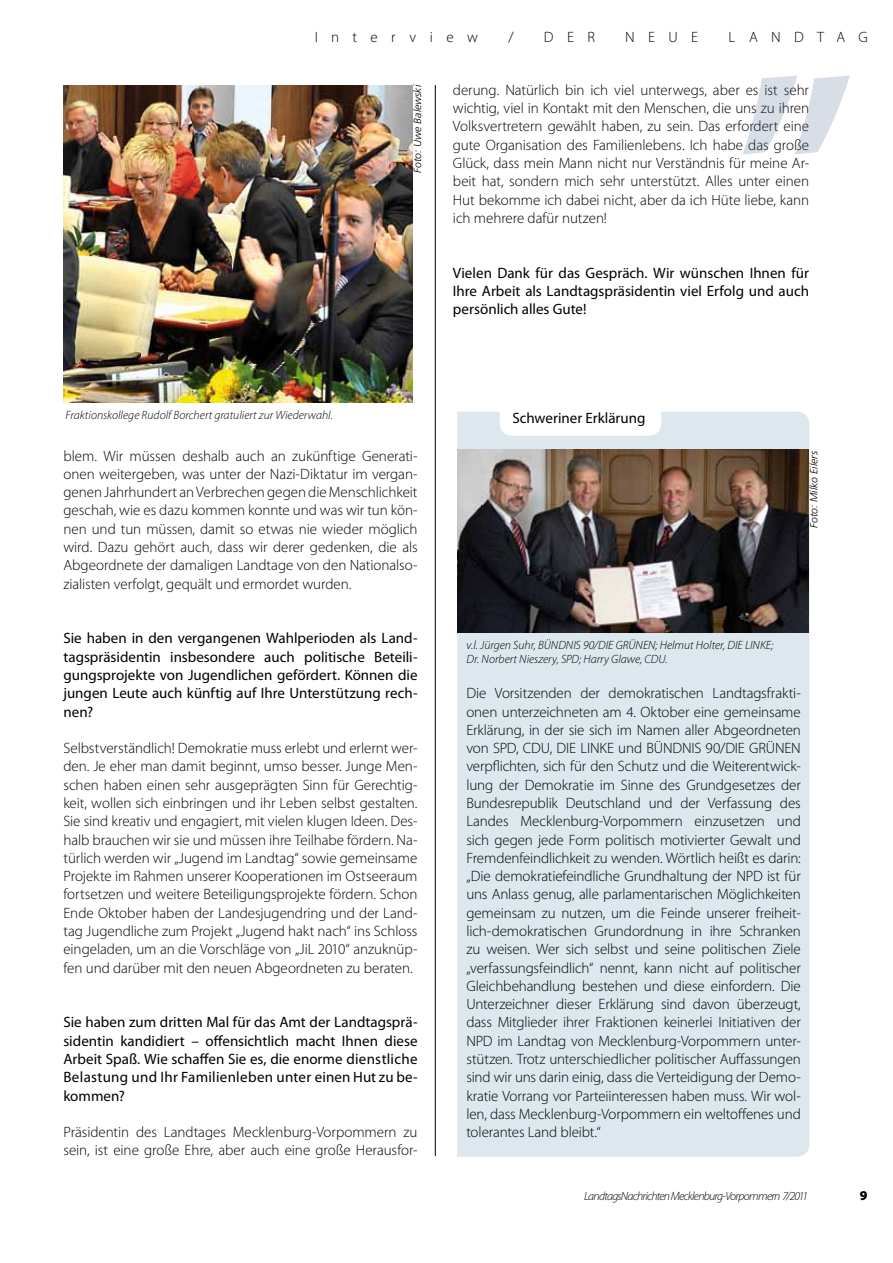
<style>
.page{position:relative;width:893px;height:1263px;background:#fff}
.page>*{position:absolute;margin:0;border:0;box-sizing:border-box;transform-origin:0 0}
.t1{font:600 300px "Myriad Pro";color:#375783}
.t2{font:300 15px/18.3px "Myriad Pro";letter-spacing:-.005em;color:#000;text-align:justify}
.t3{font:15px/18.3px "Myriad Pro";color:#000;text-align:justify}
.t4{font:300 15px "Myriad Pro";letter-spacing:.895em;color:#000}
.t5{font:300 15px "Myriad Pro";letter-spacing:.885em;color:#000}
.t6{font:900 13.5px "Myriad Pro";color:#000}
.t7{font:italic 300 12px/14.4px "Myriad Pro";color:#000}
.t8{font:italic 300 12px "Myriad Pro";letter-spacing:-.06em;color:#000}
.t9{font:italic 300 10.5px "Frutiger LT";color:#000}
</style>
<div class="page">
<div style="left:457px;top:412px;width:352px;height:745px;background:#dde7ee"></div>
<img style="left:457px;top:450px;width:351px;height:182px">
<img style="left:64px;top:85px;width:349px;height:318px">
<svg style="left:500px;top:412px;width:161px;height:24px"></svg>
<hr style="left:435px;top:85px;width:1px;height:1071px;background:#000">
<p class="t4" style="left:315px;top:28px;width:165px">Interview</p>
<p class="t2" style="left:508px;top:28px;width:7px">/</p>
<p class="t2" style="left:544px;top:28px;width:53px">DER</p>
<p class="t2" style="left:625px;top:28px;width:74px">NEUE</p>
<p class="t5" style="left:728px;top:28px;width:141px">LANDTAG</p>
<p class="t9" style="left:412px;top:173px;width:89px;rotate:-90deg">Foto: Uwe Balewski</p>
<h1 class="t1" style="left:734px;top:-8px;width:124px">”</h1>
<p class="t2" style="left:453px;top:81px;width:358px">derung. Natürlich bin ich viel unterwegs, aber es ist sehr wichtig, viel in Kontakt mit den Menschen, die uns zu ihren Volksvertretern gewählt haben, zu sein. Das erfordert eine gute Organisation des Familienlebens. Ich habe das große Glück, dass mein Mann nicht nur Verständnis für meine Ar&shy;beit hat, sondern mich sehr unterstützt. Alles unter einen Hut bekomme ich dabei nicht, aber da ich Hüte liebe, kann ich mehrere dafür nutzen!</p>
<p class="t3" style="left:453px;top:263px;width:358px">Vielen Dank für das Gespräch. Wir wünschen Ihnen für Ihre Arbeit als Landtagspräsidentin viel Erfolg und auch persönlich alles Gute!</p>
<p class="t7" style="left:66px;top:408px;width:269px">Fraktionskollege Rudolf Borchert gratuliert zur Wiederwahl.</p>
<p class="t2" style="left:63px;top:446px;width:356px">blem. Wir müssen deshalb auch an zukünftige Generati&shy;onen weitergeben, was unter der Nazi-Diktatur im vergan&shy;genen Jahrhundert an Verbrechen gegen die Menschlichkeit geschah, wie es dazu kommen konnte und was wir tun kön&shy;nen und tun müssen, damit so etwas nie wieder möglich wird. Dazu gehört auch, dass wir derer gedenken, die als Abgeordnete der damaligen Landtage von den Nationalso&shy;zialisten verfolgt, gequält und ermordet wurden.</p>
<p class="t3" style="left:63px;top:629px;width:356px">Sie haben in den vergangenen Wahlperioden als Land&shy;tagspräsidentin insbesondere auch politische Beteili&shy;gungsprojekte von Jugendlichen gefördert. Können die jungen Leute auch künftig auf Ihre Unterstützung rech&shy;nen?</p>
<p class="t2" style="left:63px;top:739px;width:356px">Selbstverständlich! Demokratie muss erlebt und erlernt wer&shy;den. Je eher man damit beginnt, umso besser. Junge Men&shy;schen haben einen sehr ausgeprägten Sinn für Gerechtig&shy;keit, wollen sich einbringen und ihr Leben selbst gestalten.<br>Sie sind kreativ und engagiert, mit vielen klugen Ideen. Des&shy;halb brauchen wir sie und müssen ihre Teilhabe fördern. Na&shy;türlich werden wir „Jugend im Landtag“ sowie gemeinsame Projekte im Rahmen unserer Kooperationen im Ostseeraum fortsetzen und weitere Beteiligungsprojekte fördern. Schon Ende Oktober haben der Landesjugendring und der Land&shy;tag Jugendliche zum Projekt „Jugend hakt nach“ ins Schloss eingeladen, um an die Vorschläge von „JiL 2010“ anzuknüp&shy;fen und darüber mit den neuen Abgeordneten zu beraten.</p>
<p class="t3" style="left:63px;top:1013px;width:356px">Sie haben zum dritten Mal für das Amt der Landtagsprä&shy;sidentin kandidiert – offensichtlich macht Ihnen diese Arbeit Spaß. Wie schaffen Sie es, die enorme dienstliche Belastung und Ihr Familienleben unter einen Hut zu be&shy;kommen?</p>
<p class="t2" style="left:63px;top:1123px;width:356px">Präsidentin des Landtages Mecklenburg-Vorpommern zu sein, ist eine große Ehre, aber auch eine große Herausfor-</p>
<p class="t3" style="left:512px;top:408px;width:135px">Schweriner Erklärung</p>
<p class="t9" style="left:808px;top:527px;width:78px;rotate:-90deg">Foto: Milko Eilers</p>
<p class="t7" style="left:467px;top:638px;width:308px">v.l. Jürgen Suhr, BÜNDNIS 90/DIE GRÜNEN; Helmut Holter, DIE LINKE;<br>Dr. Norbert Nieszery, SPD; Harry Glawe, CDU.</p>
<p class="t2" style="left:466px;top:684px;width:336px">Die Vorsitzenden der demokratischen Landtagsfrakti&shy;onen unterzeichneten am 4. Oktober eine gemeinsame Erklärung, in der sie sich im Namen aller Abgeordneten von SPD, CDU, DIE LINKE und BÜNDNIS 90/DIE GRÜNEN verpflichten, sich für den Schutz und die Weiterentwick&shy;lung der Demokratie im Sinne des Grundgesetzes der Bundesrepublik Deutschland und der Verfassung des Landes Mecklenburg-Vorpommern einzusetzen und sich gegen jede Form politisch motivierter Gewalt und Fremdenfeindlichkeit zu wenden. Wörtlich heißt es darin: „Die demokratiefeindliche Grundhaltung der NPD ist für uns Anlass genug, alle parlamentarischen Möglichkeiten gemeinsam zu nutzen, um die Feinde unserer freiheit&shy;lich-demokratischen Grundordnung in ihre Schranken zu weisen. Wer sich selbst und seine politischen Ziele „verfassungsfeindlich“ nennt, kann nicht auf politischer Gleichbehandlung bestehen und diese einfordern. Die Unterzeichner dieser Erklärung sind davon überzeugt, dass Mitglieder ihrer Fraktionen keinerlei Initiativen der NPD im Landtag von Mecklenburg-Vorpommern unter&shy;stützen. Trotz unterschiedlicher politischer Auffassungen sind wir uns darin einig, dass die Verteidigung der Demo&shy;kratie Vorrang vor Parteiinteressen haben muss. Wir wol&shy;len, dass Mecklenburg-Vorpommern ein weltoffenes und tolerantes Land bleibt.“</p>
<p class="t8" style="left:584px;top:1188px;width:225px">LandtagsNachrichten Mecklenburg-Vorpommern 7/2011</p>
<p class="t6" style="left:860px;top:1186px;width:9px">9</p>
</div>
